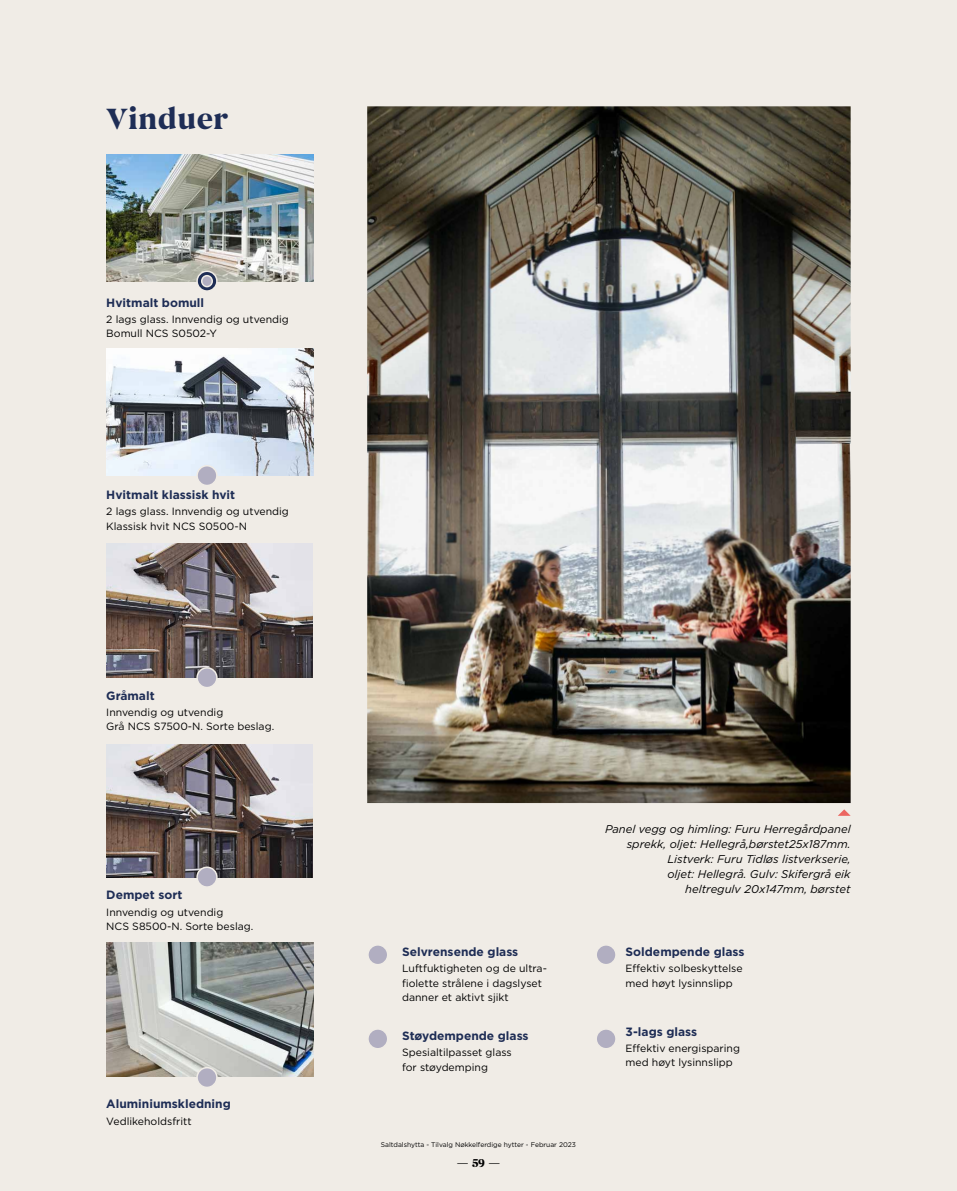
<style>
.page{position:relative;width:957px;height:1191px;background:#f0ece6}
.page>*{position:absolute;margin:0;border:0;box-sizing:border-box;transform-origin:0 0}
.t1{font:700 30px "Begum";color:#1e2d55}
.t2{font:700 12px "Gotham";color:#1e2d55}
.t3{font:700 12px "Begum";color:#000}
.t4{font:italic 11.25px/15px "Gotham";color:#000;text-align:right}
.t5{font:10.5px/14.2px "Gotham";color:#000}
.t6{font:6.75px "Gotham";color:#000}
</style>
<div class="page">
<img style="left:367px;top:106px;width:483px;height:697px">
<img style="left:106px;top:154px;width:208px;height:128px">
<img style="left:106px;top:348px;width:208px;height:127px">
<img style="left:106px;top:543px;width:207px;height:134px">
<img style="left:106px;top:744px;width:207px;height:133px">
<img style="left:106px;top:942px;width:207px;height:134px">
<svg style="left:838px;top:809px;width:12px;height:7px"></svg>
<div style="left:197px;top:668px;width:20px;height:19px;background:#b1aec1;border-radius:50%"></div>
<div style="left:196px;top:667px;width:22px;height:21px;border:2px solid #f0ece6;border-radius:50%"></div>
<div style="left:197px;top:867px;width:20px;height:20px;background:#b1aec1;border-radius:50%"></div>
<div style="left:196px;top:866px;width:22px;height:21px;border:2px solid #f0ece6;border-radius:50%"></div>
<div style="left:197px;top:466px;width:20px;height:19px;background:#b1aec1;border-radius:50%"></div>
<div style="left:196px;top:465px;width:22px;height:21px;border:2px solid #f0ece6;border-radius:50%"></div>
<div style="left:368px;top:945px;width:20px;height:19px;background:#b1aec1;border-radius:50%"></div>
<div style="left:367px;top:944px;width:21px;height:21px;border:2px solid #f0ece6;border-radius:50%"></div>
<div style="left:596px;top:945px;width:20px;height:19px;background:#b1aec1;border-radius:50%"></div>
<div style="left:595px;top:944px;width:22px;height:21px;border:2px solid #f0ece6;border-radius:50%"></div>
<div style="left:368px;top:1029px;width:20px;height:19px;background:#b1aec1;border-radius:50%"></div>
<div style="left:367px;top:1028px;width:21px;height:21px;border:2px solid #f0ece6;border-radius:50%"></div>
<div style="left:596px;top:1029px;width:20px;height:19px;background:#b1aec1;border-radius:50%"></div>
<div style="left:595px;top:1028px;width:22px;height:21px;border:2px solid #f0ece6;border-radius:50%"></div>
<div style="left:197px;top:1067px;width:20px;height:20px;background:#b1aec1;border-radius:50%"></div>
<div style="left:196px;top:1067px;width:22px;height:21px;border:2px solid #f0ece6;border-radius:50%"></div>
<svg style="left:197px;top:271px;width:20px;height:20px"></svg>
<div style="left:196px;top:270px;width:22px;height:22px;border:2px solid #f0ece6;border-radius:50%"></div>
<div style="left:202px;top:276px;width:10px;height:11px;background:#b1aec1;border-radius:50%"></div>
<div style="left:201px;top:275px;width:12px;height:12px;border:2px solid #f0ece6;border-radius:50%"></div>
<h1 class="t1" style="left:106px;top:100px;width:123px">Vinduer</h1>
<p class="t2" style="left:106px;top:294px;width:99px">Hvitmalt bomull</p>
<p class="t5" style="left:106px;top:312px;width:184px">2 lags glass. Innvendig og utvendig<br>Bomull NCS S0502-Y</p>
<p class="t2" style="left:106px;top:487px;width:130px">Hvitmalt klassisk hvit</p>
<p class="t5" style="left:106px;top:504px;width:184px">2 lags glass. Innvendig og utvendig<br>Klassisk hvit NCS S0500-N</p>
<p class="t2" style="left:106px;top:687px;width:50px">Gråmalt</p>
<p class="t5" style="left:106px;top:705px;width:169px">Innvendig og utvendig<br>Grå NCS S7500-N. Sorte beslag.</p>
<p class="t2" style="left:106px;top:887px;width:78px">Dempet sort</p>
<p class="t5" style="left:106px;top:904px;width:149px">Innvendig og utvendig<br>NCS S8500-N. Sorte beslag.</p>
<p class="t2" style="left:106px;top:1096px;width:126px">Aluminiumskledning</p>
<p class="t5" style="left:106px;top:1113px;width:87px">Vedlikeholdsfritt</p>
<p class="t2" style="left:402px;top:943px;width:118px">Selvrensende glass</p>
<p class="t5" style="left:402px;top:961px;width:146px">Luftfuktigheten og de ultra&shy;fiolette strålene i dagslyset danner et aktivt sjikt</p>
<p class="t2" style="left:402px;top:1027px;width:128px">Støydempende glass</p>
<p class="t5" style="left:402px;top:1045px;width:111px">Spesialtilpasset glass for støydemping</p>
<p class="t6" style="left:381px;top:1140px;width:197px">Saltdalshytta - Tilvalg Nøkkelferdige hytter - Februar 2023</p>
<p class="t3" style="left:457px;top:1155px;width:45px">— 59 —</p>
<p class="t4" style="left:605px;top:821px;width:247px">Panel vegg og himling: Furu Herregårdpanel sprekk, oljet: Hellegrå,børstet25x187mm.<br>Listverk: Furu Tidløs listverkserie,<br>oljet: Hellegrå. Gulv: Skifergrå eik<br>heltregulv 20x147mm, børstet</p>
<p class="t2" style="left:625px;top:943px;width:120px">Soldempende glass</p>
<p class="t5" style="left:625px;top:961px;width:119px">Effektiv solbeskyttelse med høyt lysinnslipp</p>
<p class="t2" style="left:625px;top:1023px;width:73px">3-lags glass</p>
<p class="t5" style="left:625px;top:1041px;width:116px">Effektiv energisparing med høyt lysinnslipp</p>
</div>
